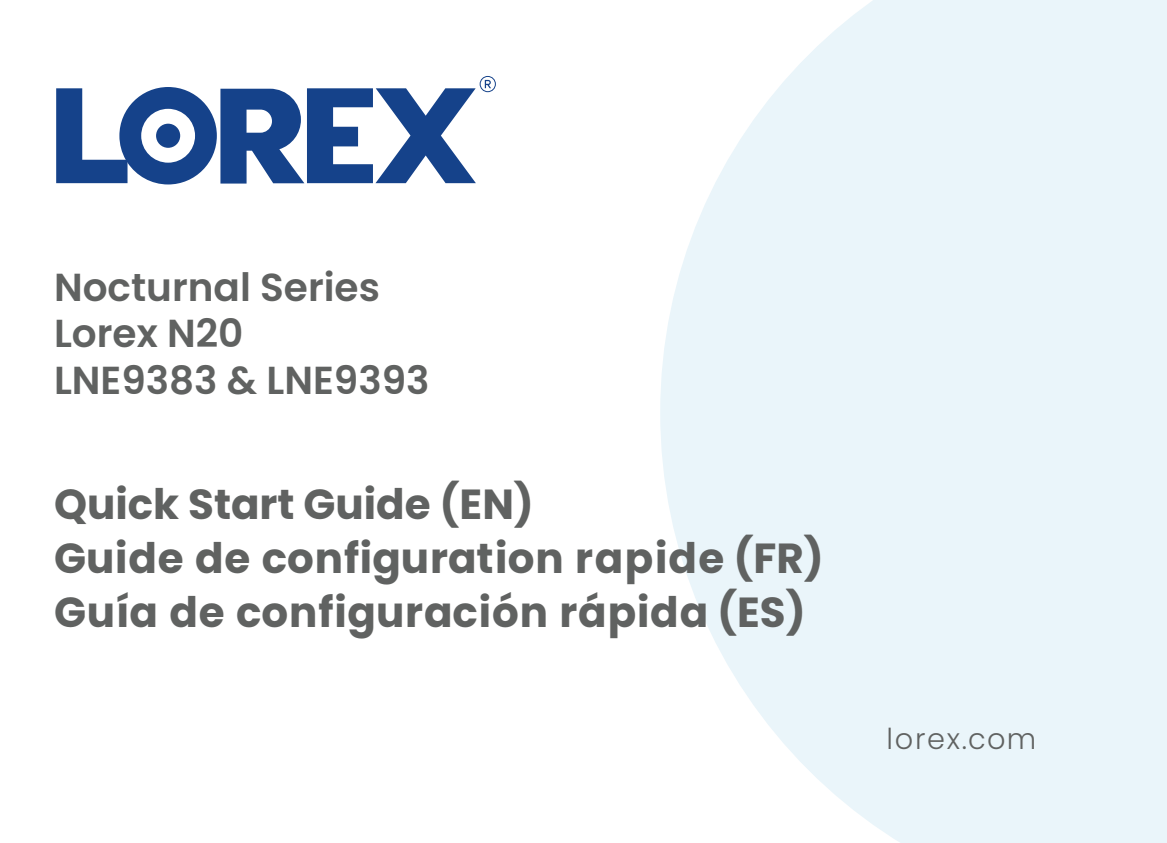
<style>
.page{position:relative;width:1167px;height:843px;background:#fff}
.page>*{position:absolute;margin:0;border:0;box-sizing:border-box;transform-origin:0 0}
.t1{font:700 42px/54px "Poppins";letter-spacing:.02em;color:#606261}
.t2{font:600 39px/46.8px "Poppins";color:#606261}
.t3{font:300 28.8px "Poppins";letter-spacing:.06em;color:#606261}
</style>
<div class="page">
<svg style="left:660px;top:0;width:506px;height:842px;background:#ecf6fa"></svg>
<svg style="left:56px;top:76px;width:440px;height:108px"></svg>
<p class="t2" style="left:54px;top:264px;width:377px">Nocturnal Series<br>Lorex N20<br>LNE9383 &amp; LNE9393</p>
<p class="t1" style="left:54px;top:477px;width:771px">Quick Start Guide (EN)<br>Guide de configuration rapide (FR)<br>Guía de configuración rápida (ES)</p>
<p class="t3" style="left:886px;top:722px;width:151px">lorex.com</p>
</div>
